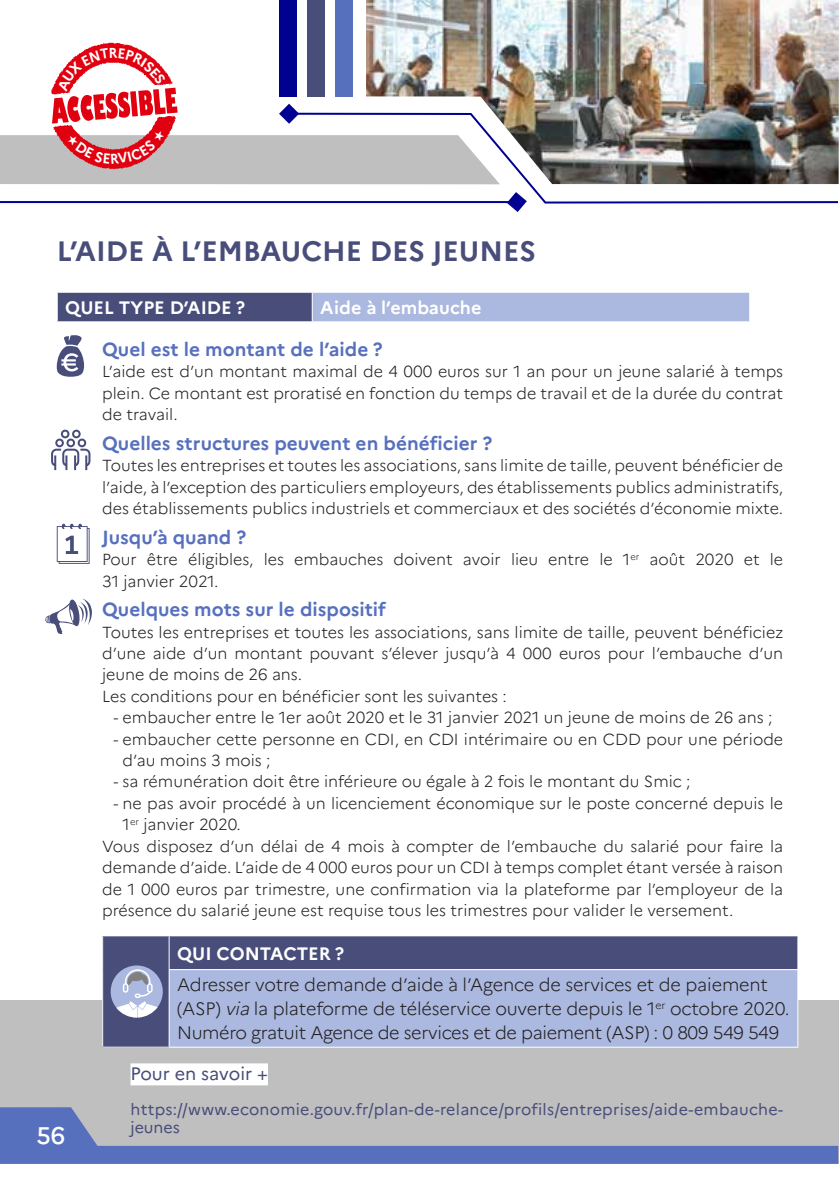
<style>
.page{position:relative;width:840px;height:1191px;background:#fff}
.page>*{position:absolute;margin:0;border:0;box-sizing:border-box;transform-origin:0 0}
.t1{font:700 28px "Marianne";color:#484d7a}
.t2{font:500 24px "Marianne";color:#fff}
.t3{font:700 19px "Marianne";color:#5770be}
.t4{font:300 18px/24px "Marianne";letter-spacing:-.015em;color:#231f20}
.t5{font:700 18px "Marianne";color:#fff}
.t6{font:18px "Marianne";color:#484d7a}
.t7{font:300 16px/21.4px "Marianne";color:#231f20}
.t8{font:16px/18px "Marianne";letter-spacing:.015em;color:#484d7a}
.s1{font-style:italic}
</style>
<div class="page">
<div style="left:0;top:1000px;width:837px;height:163px;background:#bfbfbf"></div>
<svg style="left:0;top:1107px;width:837px;height:56px"></svg>
<svg style="left:285px;top:112px;width:554px;height:92px"></svg>
<svg style="left:506px;top:192px;width:20px;height:20px"></svg>
<hr style="left:0;top:201px;width:512px;height:2px;background:#000091">
<div style="left:279px;top:0;width:17px;height:96px;background:#000091"></div>
<div style="left:307px;top:0;width:17px;height:96px;background:#484d7a"></div>
<div style="left:335px;top:0;width:17px;height:96px;background:#5770be"></div>
<div style="left:130px;top:1063px;width:138px;height:22px;background:#fff"></div>
<img style="left:366px;top:0;width:472px;height:184px">
<div style="left:57px;top:292px;width:255px;height:30px;background:#484d7a"></div>
<div style="left:312px;top:292px;width:437px;height:30px;background:#abb8df"></div>
<hr style="left:57px;top:292px;width:255px;height:1px;background:#fff">
<svg style="left:57px;top:293px;width:1px;height:28px"></svg>
<hr style="left:312px;top:292px;width:437px;height:1px;background:#fff">
<svg style="left:311px;top:293px;width:1px;height:28px"></svg>
<hr style="left:57px;top:321px;width:255px;height:1px;background:#fff">
<hr style="left:312px;top:321px;width:437px;height:1px;background:#fff">
<div style="left:103px;top:935px;width:66px;height:112px;background:#484d7a"></div>
<div style="left:169px;top:935px;width:628px;height:34px;background:#484d7a"></div>
<div style="left:169px;top:969px;width:628px;height:78px;background:#abb8df"></div>
<hr style="left:102px;top:935px;width:67px;height:1px;background:#fff">
<hr style="left:169px;top:935px;width:628px;height:1px;background:#fff">
<hr style="left:168px;top:936px;width:1px;height:33px;background:#fff">
<hr style="left:796px;top:936px;width:1px;height:33px;background:#fff">
<hr style="left:102px;top:969px;width:1px;height:77px;background:#fff">
<hr style="left:168px;top:969px;width:629px;height:1px;background:#fff">
<hr style="left:168px;top:970px;width:1px;height:76px;background:#fff">
<hr style="left:796px;top:970px;width:1px;height:76px;background:#fff">
<hr style="left:102px;top:1046px;width:67px;height:1px;background:#fff">
<hr style="left:169px;top:1046px;width:628px;height:1px;background:#fff">
<svg style="left:111px;top:965px;width:52px;height:52px"></svg>
<svg style="left:57px;top:335px;width:27px;height:42px"></svg>
<svg style="left:51px;top:429px;width:40px;height:42px"></svg>
<svg style="left:57px;top:524px;width:33px;height:40px"></svg>
<svg style="left:45px;top:598px;width:47px;height:36px"></svg>
<svg style="left:0;top:40px;width:499px;height:144px"></svg>
<h1 class="t1" style="left:57px;top:234px;width:480px">L’Aide à l’embauche des jeunes</h1>
<p class="t5" style="left:65px;top:296px;width:181px">Quel type d’aide ?</p>
<p class="t5" style="left:320px;top:296px;width:163px">Aide à l’embauche</p>
<p class="t3" style="left:102px;top:337px;width:282px">Quel est le montant de l’aide ?</p>
<p class="t7" style="left:102px;top:361px;width:682px;text-align:justify">L’aide est d’un montant maximal de 4 000 euros sur 1 an pour un jeune salarié à temps plein. Ce montant est proratisé en fonction du temps de travail et de la durée du contrat de travail.</p>
<p class="t3" style="left:102px;top:431px;width:391px">Quelles structures peuvent en bénéficier ?</p>
<p class="t7" style="left:102px;top:455px;width:682px;text-align:justify">Toutes les entreprises et toutes les associations, sans limite de taille, peuvent bénéficier de l’aide, à l’exception des particuliers employeurs, des établissements publics administratifs, des établissements publics industriels et commerciaux et des sociétés d’économie mixte.</p>
<p class="t3" style="left:102px;top:525px;width:146px">Jusqu’à quand ?</p>
<p class="t7" style="left:102px;top:549px;width:682px">Pour être éligibles, les embauches doivent avoir lieu entre le 1<sup>er</sup> août 2020 et le<br>31 janvier 2021.</p>
<p class="t3" style="left:102px;top:598px;width:286px">Quelques mots sur le dispositif</p>
<p class="t7" style="left:102px;top:621px;width:682px">Toutes les entreprises et toutes les associations, sans limite de taille, peuvent bénéficiez d’une aide d’un montant pouvant s’élever jusqu’à 4 000 euros pour l’embauche d’un jeune de moins de 26 ans.<br>Les conditions pour en bénéficier sont les suivantes :</p>
<p class="t7" style="left:113px;top:707px;width:660px">- embaucher entre le 1er août 2020 et le 31 janvier 2021 un jeune de moins de 26 ans ;</p>
<p class="t7" style="left:123px;top:728px;width:661px;text-indent:-9px">- embaucher cette personne en CDI, en CDI intérimaire ou en CDD pour une période d’au moins 3 mois ;</p>
<p class="t7" style="left:113px;top:771px;width:578px">- sa rémunération doit être inférieure ou égale à 2 fois le montant du Smic ;</p>
<p class="t7" style="left:113px;top:792px;width:671px">- ne pas avoir procédé à un licenciement économique sur le poste concerné depuis le</p>
<p class="t7" style="left:123px;top:814px;width:120px">1<sup>er</sup> janvier 2020.</p>
<p class="t7" style="left:102px;top:835px;width:682px">Vous disposez d’un délai de 4 mois à compter de l’embauche du salarié pour faire la</p>
<p class="t7" style="left:102px;top:856px;width:682px">demande d’aide. L’aide de 4 000 euros pour un CDI à temps complet étant versée à raison</p>
<p class="t7" style="left:102px;top:878px;width:682px">de 1 000 euros par trimestre, une confirmation via la plateforme par l’employeur de la</p>
<p class="t7" style="left:102px;top:899px;width:632px">présence du salarié jeune est requise tous les trimestres pour valider le versement.</p>
<p class="t5" style="left:177px;top:942px;width:168px">Qui contacter ?</p>
<p class="t4" style="left:177px;top:972px;width:613px">Adresser votre demande d’aide à l’Agence de services et de paiement (ASP) <span class="s1">via</span> la plateforme de téléservice ouverte depuis le 1<sup>er</sup> octobre 2020.<br>Numéro gratuit Agence de services et de paiement (ASP) : 0 809 549 549</p>
<h2 class="t2" style="left:37px;top:1121px;width:30px">56</h2>
<p class="t6" style="left:130px;top:1062px;width:139px">Pour en savoir +</p>
<p class="t8" style="left:130px;top:1100px;width:653px">https://www.economie.gouv.fr/plan-de-relance/profils/entreprises/aide-embauche&shy;jeunes</p>
</div>
